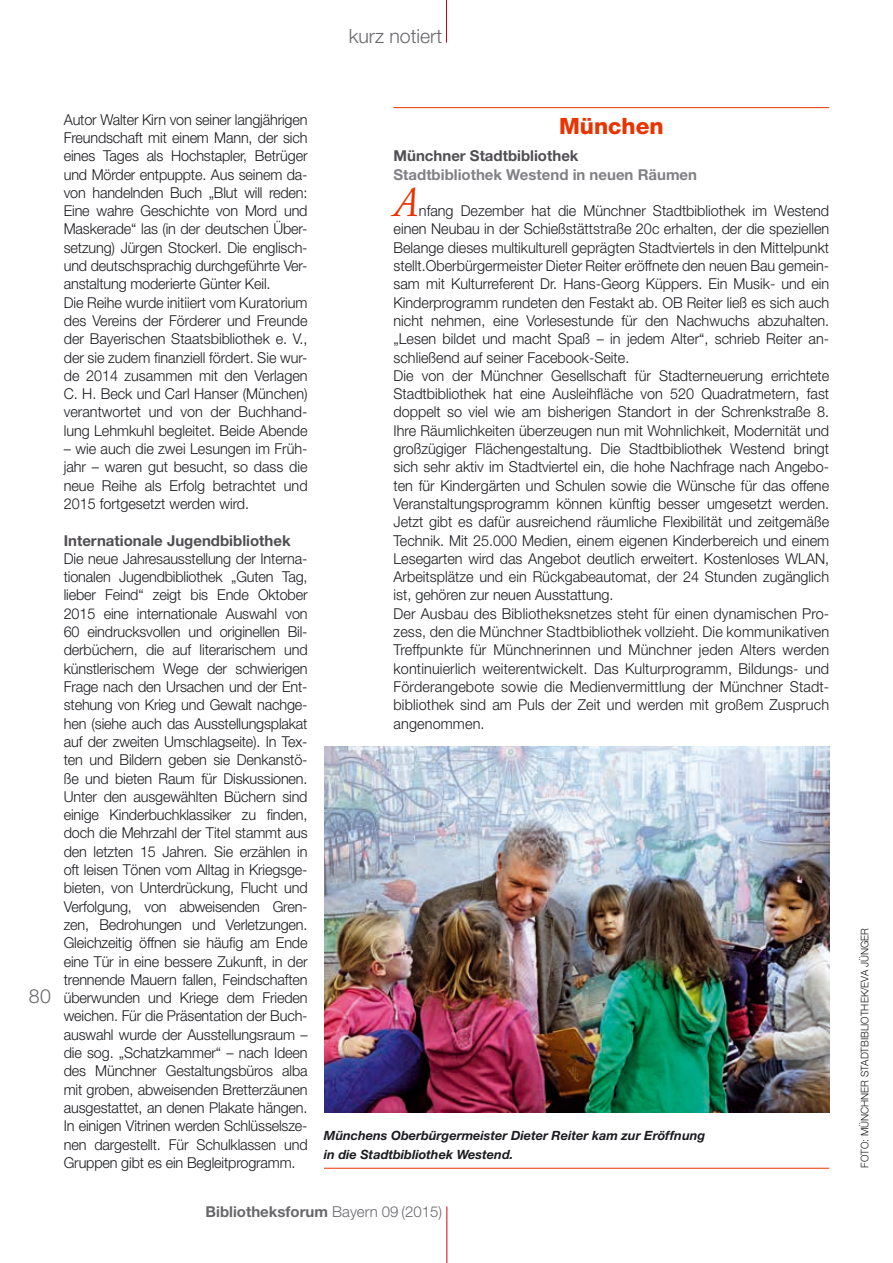
<style>
.page{position:relative;width:893px;height:1263px;background:#fff}
.page>*{position:absolute;margin:0;border:0;box-sizing:border-box;transform-origin:0 0}
.t1{font:italic 42.6px "Adobe Garamond";color:#e83400;scale:.96 1}
.t2{font:800 22.5px "Helvetica Neue";color:#e83400}
.t3{font:300 19.5px "Helvetica Neue";color:#68676c}
.t4{font:300 15px/18.3px "Helvetica Neue";color:#1b1c20;scale:.96 1}
.t5{font:700 15px "Helvetica Neue";color:#504e53}
.t6{font:700 15px "Helvetica Neue";color:#818084}
.t7{font:700 15px "Helvetica Neue";color:#68676c}
.t8{font:italic 700 12.75px/18.3px "Helvetica Neue";color:#1b1c20}
.t9{font:300 10.5px "Helvetica Neue";color:#1b1c20;scale:.96 1}
.s1{font-weight:300}
</style>
<div class="page">
<hr style="left:446px;top:0;width:1px;height:43px;background:#d1010e">
<img style="left:325px;top:747px;width:504px;height:366px">
<hr style="left:393px;top:107px;width:436px;height:1px;background:#e83400">
<hr style="left:324px;top:1168px;width:505px;height:1px;background:#e83400">
<hr style="left:446px;top:1206px;width:1px;height:57px;background:#d1010e">
<h3 class="t3" style="left:349px;top:24px;width:95px">kurz notiert</h3>
<h3 class="t3" style="left:29px;top:984px;width:24px">80</h3>
<p class="t4" style="left:64px;top:110px;width:255px">Autor Walter Kirn von seiner langjährigen Freundschaft mit einem Mann, der sich eines Tages als Hochstapler, Betrüger und Mörder entpuppte. Aus seinem da&shy;von handelnden Buch „Blut will reden:<br>Eine wahre Geschichte von Mord und Maskerade“ las (in der deutschen Über&shy;setzung) Jürgen Stockerl. Die englisch&shy;und deutschsprachig durchgeführte Ver&shy;anstaltung moderierte Günter Keil.<br>Die Reihe wurde initiiert vom Kuratorium des Vereins der Förderer und Freunde der Bayerischen Staatsbibliothek e. V., der sie zudem finanziell fördert. Sie wur&shy;de 2014 zusammen mit den Verlagen C. H. Beck und Carl Hanser (München) verantwortet und von der Buchhand&shy;lung Lehmkuhl begleitet. Beide Abende</p>
<p class="t4" style="left:64px;top:439px;width:255px;text-align:justify">– wie auch die zwei Lesungen im Früh&shy;jahr – waren gut besucht, so dass die neue Reihe als Erfolg betrachtet und 2015 fortgesetzt werden wird.</p>
<p class="t5" style="left:64px;top:531px;width:228px">Internationale Jugendbibliothek</p>
<p class="t4" style="left:64px;top:549px;width:255px;text-align:justify">Die neue Jahresausstellung der Interna&shy;tionalen Jugendbibliothek „Guten Tag, lieber Feind“ zeigt bis Ende Oktober 2015 eine internationale Auswahl von 60 eindrucksvollen und originellen Bil&shy;derbüchern, die auf literarischem und künstlerischem Wege der schwierigen Frage nach den Ursachen und der Ent&shy;stehung von Krieg und Gewalt nachge&shy;hen (siehe auch das Ausstellungsplakat auf der zweiten Umschlagseite). In Tex&shy;ten und Bildern geben sie Denkanstö&shy;ße und bieten Raum für Diskussionen.<br>Unter den ausgewählten Büchern sind einige Kinderbuchklassiker zu finden, doch die Mehrzahl der Titel stammt aus den letzten 15 Jahren. Sie erzählen in oft leisen Tönen vom Alltag in Kriegsge&shy;bieten, von Unterdrückung, Flucht und Verfolgung, von abweisenden Gren&shy;zen, Bedrohungen und Verletzungen.<br>Gleichzeitig öffnen sie häufig am Ende eine Tür in eine bessere Zukunft, in der trennende Mauern fallen, Feindschaften überwunden und Kriege dem Frieden weichen. Für die Präsentation der Buch&shy;auswahl wurde der Ausstellungsraum – die sog. „Schatzkammer“ – nach Ideen des Münchner Gestaltungsbüros alba mit groben, abweisenden Bretterzäunen ausgestattet, an denen Plakate hängen.<br>In einigen Vitrinen werden Schlüsselsze&shy;nen dargestellt. Für Schulklassen und Gruppen gibt es ein Begleitprogramm.</p>
<h2 class="t2" style="left:559px;top:112px;width:106px">München</h2>
<p class="t5" style="left:394px;top:147px;width:186px">Münchner Stadtbibliothek</p>
<p class="t6" style="left:394px;top:165px;width:305px">Stadtbibliothek Westend in neuen Räumen</p>
<h1 class="t1" style="left:394px;top:180px;width:27px">A</h1>
<p class="t4" style="left:394px;top:201px;width:455px;text-indent:25px">nfang Dezember hat die Münchner Stadtbibliothek im Westend einen Neubau in der Schießstättstraße 20c erhalten, der die speziellen Belange dieses multikulturell geprägten Stadtviertels in den Mittelpunkt stellt.Oberbürgermeister Dieter Reiter eröffnete den neuen Bau gemein&shy;sam mit Kulturreferent Dr. Hans-Georg Küppers. Ein Musik- und ein Kinderprogramm rundeten den Festakt ab. OB Reiter ließ es sich auch nicht nehmen, eine Vorlesestunde für den Nachwuchs abzuhalten. „Lesen bildet und macht Spaß – in jedem Alter“, schrieb Reiter an&shy;schließend auf seiner Facebook-Seite.<br>Die von der Münchner Gesellschaft für Stadterneuerung errichtete Stadtbibliothek hat eine Ausleihfläche von 520 Quadratmetern, fast doppelt so viel wie am bisherigen Standort in der Schrenkstraße 8.<br>Ihre Räumlichkeiten überzeugen nun mit Wohnlichkeit, Modernität und großzügiger Flächengestaltung. Die Stadtbibliothek Westend bringt sich sehr aktiv im Stadtviertel ein, die hohe Nachfrage nach Angebo&shy;ten für Kindergärten und Schulen sowie die Wünsche für das offene Veranstaltungsprogramm können künftig besser umgesetzt werden.<br>Jetzt gibt es dafür ausreichend räumliche Flexibilität und zeitgemäße Technik. Mit 25.000 Medien, einem eigenen Kinderbereich und einem Lesegarten wird das Angebot deutlich erweitert. Kostenloses WLAN, Arbeitsplätze und ein Rückgabeautomat, der 24 Stunden zugänglich ist, gehören zur neuen Ausstattung.<br>Der Ausbau des Bibliotheksnetzes steht für einen dynamischen Pro&shy;zess, den die Münchner Stadtbibliothek vollzieht. Die kommunikativen Treffpunkte für Münchnerinnen und Münchner jeden Alters werden kontinuierlich weiterentwickelt. Das Kulturprogramm, Bildungs- und Förderangebote sowie die Medienvermittlung der Münchner Stadt&shy;bibliothek sind am Puls der Zeit und werden mit großem Zuspruch angenommen.</p>
<p class="t8" style="left:324px;top:1126px;width:383px">Münchens Oberbürgermeister Dieter Reiter kam zur Eröffnung in die Stadtbibliothek Westend.</p>
<p class="t7" style="left:206px;top:1202px;width:238px">Bibliotheksforum <span class="s1">Bayern 09 (2015)</span></p>
<p class="t9" style="left:858px;top:1168px;width:252px;rotate:-90deg">FOTO: MÜNCHNER STADTBIBLIOTHEK/EVA JÜNGER</p>
</div>
